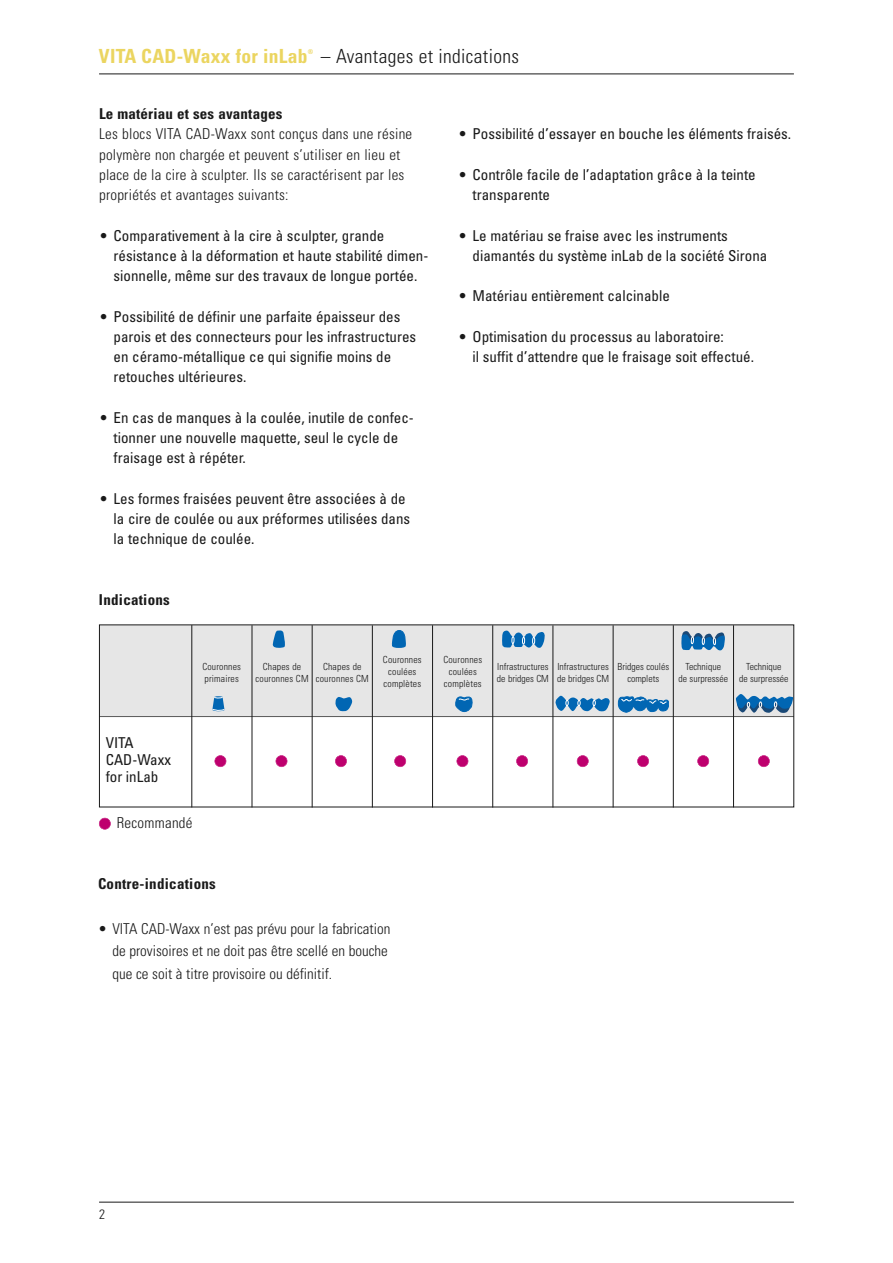
<style>
.page{position:relative;width:893px;height:1263px;background:#fff}
.page>*{position:absolute;margin:0;border:0;box-sizing:border-box;transform-origin:0 0}
.t1{font:300 condensed 19.5px "Univers LT";letter-spacing:.02em;color:#191919}
.t2{font:700 condensed 19.5px "Univers LT";letter-spacing:.015em;color:#ebd560}
.t3{font:condensed 15px/20.2px "Univers LT";color:#191919}
.t4{font:300 condensed 15px/20.2px "Univers LT";letter-spacing:.02em;color:#191919}
.t5{font:300 condensed 15px/22.5px "Univers LT";color:#191919}
.t6{font:700 condensed 15px "Univers LT";letter-spacing:.015em;color:#191919}
.t7{font:300 condensed 13.5px "Univers LT";color:#191919}
.t8{font:300 condensed 9.75px/12px "Univers LT";color:#191919;text-align:center}
.t9{font:300 condensed 9.75px/12px "Univers LT";letter-spacing:.02em;color:#191919;text-align:center}
.t10{font:700 condensed 6.6px "Univers LT";color:#ebd560}
.s1{font-weight:300}
</style>
<div class="page">
<hr style="left:99px;top:1202px;width:695px;height:1px;background:#191919">
<hr style="left:99px;top:74px;width:695px;height:1px;background:#191919">
<div style="left:100px;top:625px;width:694px;height:91px;background:#e6e6e6"></div>
<hr style="left:99px;top:716px;width:695px;height:1px;background:#595959">
<hr style="left:372px;top:625px;width:1px;height:182px;background:#191919">
<hr style="left:312px;top:625px;width:1px;height:182px;background:#191919">
<hr style="left:432px;top:625px;width:1px;height:182px;background:#191919">
<hr style="left:492px;top:625px;width:1px;height:182px;background:#191919">
<hr style="left:553px;top:625px;width:1px;height:182px;background:#191919">
<hr style="left:613px;top:625px;width:1px;height:182px;background:#191919">
<hr style="left:673px;top:625px;width:1px;height:182px;background:#191919">
<hr style="left:252px;top:625px;width:1px;height:182px;background:#191919">
<hr style="left:192px;top:625px;width:1px;height:182px;background:#191919">
<hr style="left:733px;top:625px;width:1px;height:182px;background:#191919">
<svg style="left:212px;top:696px;width:13px;height:16px"></svg>
<svg style="left:272px;top:630px;width:13px;height:18px"></svg>
<svg style="left:335px;top:697px;width:18px;height:14px"></svg>
<svg style="left:455px;top:696px;width:18px;height:16px"></svg>
<svg style="left:391px;top:630px;width:15px;height:18px"></svg>
<svg style="left:502px;top:630px;width:43px;height:18px"></svg>
<svg style="left:555px;top:696px;width:55px;height:16px"></svg>
<svg style="left:618px;top:696px;width:51px;height:16px"></svg>
<svg style="left:681px;top:631px;width:44px;height:20px"></svg>
<svg style="left:736px;top:694px;width:57px;height:19px"></svg>
<div style="left:99px;top:818px;width:11px;height:11px;background:#be006e;border-radius:50%"></div>
<div style="left:99px;top:818px;width:12px;height:12px;border:1px solid #be006e;border-radius:50%"></div>
<div style="left:215px;top:756px;width:11px;height:11px;background:#be006e;border-radius:50%"></div>
<div style="left:214px;top:755px;width:12px;height:12px;border:1px solid #be006e;border-radius:50%"></div>
<div style="left:276px;top:756px;width:11px;height:11px;background:#be006e;border-radius:50%"></div>
<div style="left:276px;top:755px;width:11px;height:12px;border:1px solid #be006e;border-radius:50%"></div>
<div style="left:335px;top:756px;width:11px;height:11px;background:#be006e;border-radius:50%"></div>
<div style="left:335px;top:755px;width:12px;height:12px;border:1px solid #be006e;border-radius:50%"></div>
<div style="left:395px;top:756px;width:11px;height:11px;background:#be006e;border-radius:50%"></div>
<div style="left:394px;top:755px;width:12px;height:12px;border:1px solid #be006e;border-radius:50%"></div>
<div style="left:457px;top:756px;width:11px;height:11px;background:#be006e;border-radius:50%"></div>
<div style="left:456px;top:755px;width:12px;height:12px;border:1px solid #be006e;border-radius:50%"></div>
<div style="left:517px;top:756px;width:11px;height:11px;background:#be006e;border-radius:50%"></div>
<div style="left:516px;top:755px;width:12px;height:12px;border:1px solid #be006e;border-radius:50%"></div>
<div style="left:577px;top:756px;width:11px;height:11px;background:#be006e;border-radius:50%"></div>
<div style="left:577px;top:755px;width:12px;height:12px;border:1px solid #be006e;border-radius:50%"></div>
<div style="left:638px;top:756px;width:11px;height:11px;background:#be006e;border-radius:50%"></div>
<div style="left:637px;top:755px;width:12px;height:12px;border:1px solid #be006e;border-radius:50%"></div>
<div style="left:698px;top:756px;width:11px;height:11px;background:#be006e;border-radius:50%"></div>
<div style="left:697px;top:755px;width:12px;height:12px;border:1px solid #be006e;border-radius:50%"></div>
<div style="left:758px;top:756px;width:11px;height:11px;background:#be006e;border-radius:50%"></div>
<div style="left:758px;top:755px;width:12px;height:12px;border:1px solid #be006e;border-radius:50%"></div>
<h1 class="t2" style="left:99px;top:49px;width:210px">VITA CAD-Waxx for inLab</h1>
<p class="t10" style="left:308px;top:49px;width:7px">®</p>
<h1 class="t1" style="left:321px;top:49px;width:200px">– Avantages et indications</h1>
<p class="t6" style="left:99px;top:108px;width:185px">Le matériau et ses avantages</p>
<p class="t4" style="left:99px;top:125px;width:315px">Les blocs VITA CAD-Waxx sont conçus dans une résine polymère non chargée et peuvent s’utiliser en lieu et place de la cire à sculpter. Ils se caractérisent par les propriétés et avantages suivants:</p>
<p class="t3" style="left:114px;top:226px;width:316px;text-indent:-14px"><span class="s1">•</span> Comparativement à la cire à sculpter, grande résistance à la déformation et haute stabilité dimen&shy;sionnelle, même sur des travaux de longue portée.</p>
<p class="t3" style="left:114px;top:307px;width:304px;text-indent:-14px"><span class="s1">•</span> Possibilité de définir une parfaite épaisseur des parois et des connecteurs pour les infrastructures en céramo-métallique ce qui signifie moins de retouches ultérieures.</p>
<p class="t3" style="left:114px;top:409px;width:302px;text-indent:-14px"><span class="s1">•</span> En cas de manques à la coulée, inutile de confec&shy;tionner une nouvelle maquette, seul le cycle de fraisage est à répéter.</p>
<p class="t3" style="left:114px;top:490px;width:298px;text-indent:-14px"><span class="s1">•</span> Les formes fraisées peuvent être associées à de la cire de coulée ou aux préformes utilisées dans la technique de coulée.</p>
<p class="t6" style="left:99px;top:594px;width:73px">Indications</p>
<p class="t3" style="left:458px;top:125px;width:335px"><span class="s1">•</span> Possibilité d’essayer en bouche les éléments fraisés.</p>
<p class="t3" style="left:473px;top:166px;width:285px;text-indent:-14px"><span class="s1">•</span> Contrôle facile de l’adaptation grâce à la teinte transparente</p>
<p class="t3" style="left:473px;top:226px;width:296px;text-indent:-14px"><span class="s1">•</span> Le matériau se fraise avec les instruments diamantés du système inLab de la société Sirona</p>
<p class="t3" style="left:458px;top:287px;width:213px"><span class="s1">•</span> Matériau entièrement calcinable</p>
<p class="t3" style="left:473px;top:328px;width:283px;text-indent:-14px"><span class="s1">•</span> Optimisation du processus au laboratoire:<br>il suffit d’attendre que le fraisage soit effectué.</p>
<p class="t9" style="left:202px;top:661px;width:40px;text-align:left">Couronnes primaires</p>
<p class="t9" style="left:256px;top:662px;width:55px">Chapes de couronnes CM</p>
<p class="t9" style="left:316px;top:662px;width:55px">Chapes de couronnes CM</p>
<p class="t9" style="left:383px;top:655px;width:40px">Couronnes coulées complètes</p>
<p class="t3" style="left:106px;top:735px;width:67px;line-height:17.2px">VITA<br>CAD-Waxx for inLab</p>
<p class="t4" style="left:117px;top:814px;width:77px">Recommandé</p>
<p class="t6" style="left:98px;top:878px;width:119px">Contre-indications</p>
<p class="t5" style="left:112px;top:918px;width:279px;text-indent:-14px">• VITA CAD-Waxx n’est pas prévu pour la fabrication de provisoires et ne doit pas être scellé en bouche que ce soit à titre provisoire ou définitif.</p>
<p class="t9" style="left:443px;top:655px;width:40px">Couronnes coulées complètes</p>
<p class="t8" style="left:497px;top:662px;width:53px;text-align:left">Infrastructures de bridges CM</p>
<p class="t8" style="left:557px;top:662px;width:53px;text-align:left">Infrastructures de bridges CM</p>
<p class="t8" style="left:617px;top:661px;width:53px">Bridges coulés complets</p>
<p class="t8" style="left:679px;top:661px;width:51px">Technique<br>de surpressée</p>
<p class="t8" style="left:739px;top:661px;width:51px">Technique<br>de surpressée</p>
<p class="t7" style="left:99px;top:1210px;width:7px">2</p>
</div>
